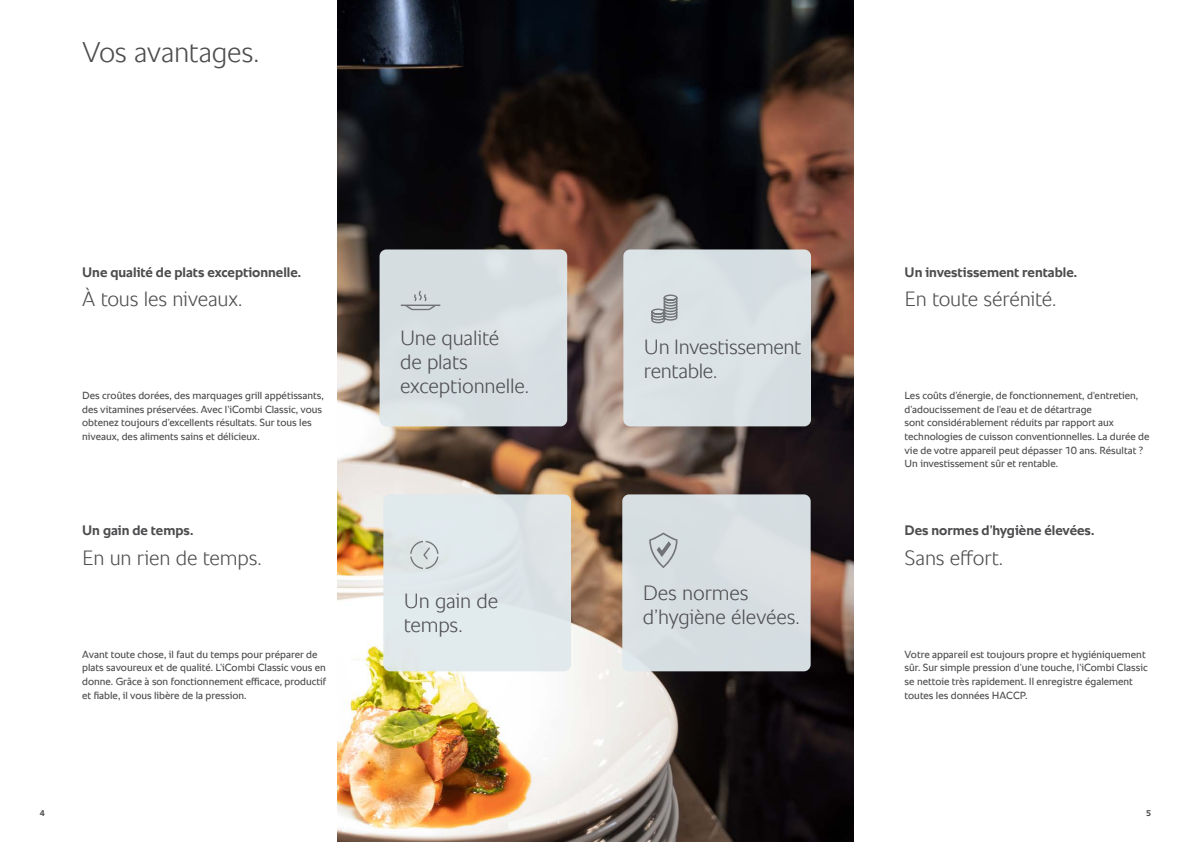
<style>
.page{position:relative;width:1191px;height:842px;background:#fff}
.page>*{position:absolute;margin:0;border:0;box-sizing:border-box;transform-origin:0 0}
.t1{font:300 29px "RATIONAL Sans TT";letter-spacing:-.01em;color:#4d4d4f}
.t2{font:300 21px/24px "RATIONAL Sans TT";letter-spacing:-.01em;color:#4d4d4f}
.t3{font:700 14px "RATIONAL Sans TT";color:#4d4d4f}
.t4{font:10.5px/13.6px "RATIONAL Sans TT";color:#4d4d4f}
.t5{font:700 8.5px "RATIONAL Sans TT";color:#4d4d4f}
</style>
<div class="page">
<img style="left:337px;top:0;width:516px;height:842px">
<div style="left:379px;top:249px;width:188px;height:177px;background:#d6dee2;border-radius:7px"></div>
<svg style="left:401px;top:291px;width:39px;height:19px"></svg>
<div style="left:383px;top:494px;width:188px;height:177px;background:#e0e9ed;border-radius:7px"></div>
<svg style="left:410px;top:541px;width:28px;height:28px"></svg>
<div style="left:623px;top:249px;width:188px;height:177px;background:#dbe2e6;border-radius:7px"></div>
<svg style="left:651px;top:294px;width:26px;height:29px"></svg>
<div style="left:622px;top:494px;width:188px;height:177px;background:#d6dee1;border-radius:7px"></div>
<svg style="left:649px;top:532px;width:28px;height:36px"></svg>
<h1 class="t1" style="left:82px;top:32px;width:179px">Vos avantages.</h1>
<h3 class="t3" style="left:82px;top:262px;width:220px">Une qualité de plats exceptionnelle.</h3>
<h2 class="t2" style="left:82px;top:287px;width:162px">À tous les niveaux.</h2>
<p class="t4" style="left:82px;top:389px;width:243px">Des croûtes dorées, des marquages grill appétissants, des vitamines préservées. Avec l’iCombi Classic, vous obtenez toujours d’excellents résultats. Sur tous les niveaux, des aliments sains et délicieux.</p>
<h3 class="t3" style="left:82px;top:520px;width:113px">Un gain de temps.</h3>
<h2 class="t2" style="left:82px;top:546px;width:181px">En un rien de temps.</h2>
<p class="t4" style="left:82px;top:647px;width:246px">Avant toute chose, il faut du temps pour préparer de plats savoureux et de qualité. L’iCombi Classic vous en donne. Grâce à son fonctionnement efficace, productif et fiable, il vous libère de la pression.</p>
<h2 class="t2" style="left:400px;top:326px;width:131px">Une qualité<br>de plats exceptionnelle.</h2>
<h2 class="t2" style="left:404px;top:589px;width:96px">Un gain de temps.</h2>
<h2 class="t2" style="left:644px;top:335px;width:159px">Un Investissement rentable.</h2>
<h2 class="t2" style="left:643px;top:581px;width:159px">Des normes d’hygiène élevées.</h2>
<h3 class="t3" style="left:904px;top:262px;width:174px">Un investissement rentable.</h3>
<h2 class="t2" style="left:904px;top:287px;width:153px">En toute sérénité.</h2>
<p class="t4" style="left:904px;top:389px;width:246px">Les coûts d’énergie, de fonctionnement, d'entretien, d’adoucissement de l’eau et de détartrage<br>sont considérablement réduits par rapport aux technologies de cuisson conventionnelles. La durée de vie de votre appareil peut dépasser 10 ans. Résultat ?<br>Un investissement sûr et rentable.</p>
<h3 class="t3" style="left:904px;top:520px;width:191px">Des normes d’hygiène élevées.</h3>
<h2 class="t2" style="left:904px;top:546px;width:100px">Sans effort.</h2>
<p class="t4" style="left:904px;top:647px;width:245px">Votre appareil est toujours propre et hygiéniquement sûr. Sur simple pression d’une touche, l’iCombi Classic se nettoie très rapidement. Il enregistre également toutes les données HACCP.</p>
<p class="t5" style="left:40px;top:807px;width:7px">4</p>
<p class="t5" style="left:1146px;top:807px;width:7px">5</p>
</div>
